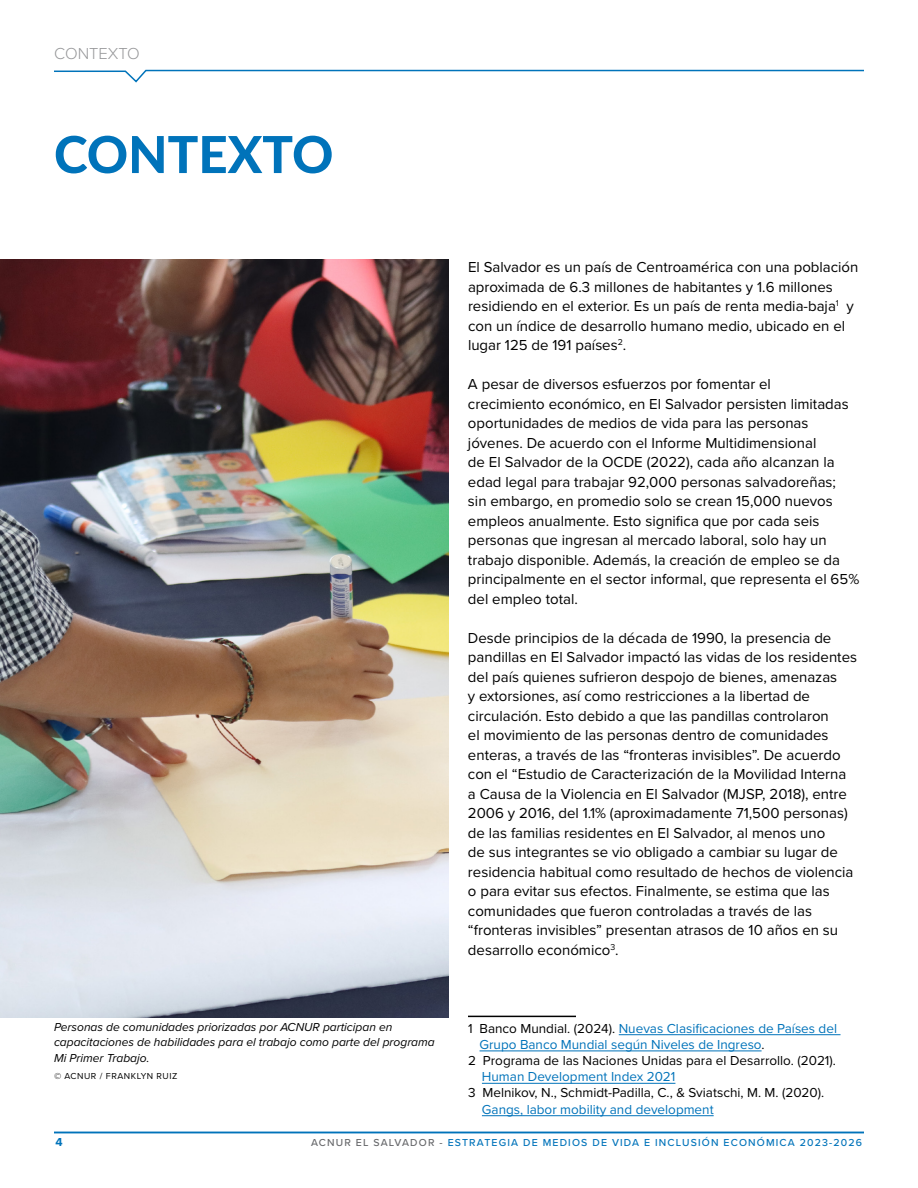
<style>
.page{position:relative;width:918px;height:1188px;background:#fff}
.page>*{position:absolute;margin:0;border:0;box-sizing:border-box;transform-origin:0 0}
.t1{font:800 51px "Lato";color:#0073ba}
.t2{font:300 16.5px "Proxima Nova";color:#67686b}
.t3{font:15px/19.5px "Proxima Nova";color:#000}
.t4{font:13.5px "Proxima Nova";color:#0073ba}
.t5{font:13.5px "Proxima Nova";color:#000}
.t6{font:italic 12px/15px "Proxima Nova";color:#000}
.t7{font:700 12px "Proxima Nova";color:#0073ba}
.t8{font:500 10.5px "Proxima Nova";letter-spacing:.11em;color:#0073ba}
.t9{font:9px "Proxima Nova";letter-spacing:.06em;color:#000}
.s1{font-style:italic}
.s2{color:#000}
.s3{color:#67686b}
</style>
<div class="page">
<svg style="left:54px;top:69px;width:810px;height:14px"></svg>
<hr style="left:468px;top:1016px;width:108px;height:1px;background:#000">
<hr style="left:619px;top:1034px;width:222px;height:1px;background:#0073ba">
<hr style="left:480px;top:1051px;width:282px;height:1px;background:#0073ba">
<hr style="left:482px;top:1083px;width:193px;height:1px;background:#0073ba">
<hr style="left:482px;top:1115px;width:232px;height:1px;background:#0073ba">
<img style="left:0;top:259px;width:448px;height:759px">
<hr style="left:54px;top:1132px;width:810px;height:1px;background:#0073ba">
<p class="t2" style="left:54px;top:41px;width:87px">CONTEXTO</p>
<h1 class="t1" style="left:54px;top:117px;width:281px">CONTEXTO</h1>
<p class="t6" style="left:54px;top:1019px;width:382px">Personas de comunidades priorizadas por ACNUR participan en capacitaciones de habilidades para el trabajo como parte del programa</p>
<p class="t6" style="left:54px;top:1050px;width:97px">Mi Primer Trabajo.</p>
<p class="t9" style="left:54px;top:1069px;width:125px"><span class="s1">©</span> ACNUR / FRANKLYN RUIZ</p>
<p class="t3" style="left:468px;top:257px;width:392px">El Salvador es un país de Centroamérica con una población aproximada de 6.3 millones de habitantes y 1.6 millones residiendo en el exterior. Es un país de renta media-baja<sup>1</sup> y con un índice de desarrollo humano medio, ubicado en el lugar 125 de 191 países<sup>2</sup>.</p>
<p class="t3" style="left:468px;top:374px;width:393px">A pesar de diversos esfuerzos por fomentar el<br>crecimiento económico, en El Salvador persisten limitadas oportunidades de medios de vida para las personas jóvenes. De acuerdo con el Informe Multidimensional<br>de El Salvador de la OCDE (2022), cada año alcanzan la edad legal para trabajar 92,000 personas salvadoreñas;<br>sin embargo, en promedio solo se crean 15,000 nuevos empleos anualmente. Esto significa que por cada seis personas que ingresan al mercado laboral, solo hay un trabajo disponible. Además, la creación de empleo se da principalmente en el sector informal, que representa el 65% del empleo total.</p>
<p class="t3" style="left:468px;top:627px;width:391px">Desde principios de la década de 1990, la presencia de pandillas en El Salvador impactó las vidas de los residentes del país quienes sufrieron despojo de bienes, amenazas<br>y extorsiones, así como restricciones a la libertad de circulación. Esto debido a que las pandillas controlaron<br>el movimiento de las personas dentro de comunidades enteras, a través de las “fronteras invisibles”. De acuerdo con el “Estudio de Caracterización de la Movilidad Interna a Causa de la Violencia en El Salvador (MJSP, 2018), entre 2006 y 2016, del 1.1% (aproximadamente 71,500 personas) de las familias residentes en El Salvador, al menos uno<br>de sus integrantes se vio obligado a cambiar su lugar de residencia habitual como resultado de hechos de violencia o para evitar sus efectos. Finalmente, se estima que las comunidades que fueron controladas a través de las “fronteras invisibles” presentan atrasos de 10 años en su desarrollo económico<sup>3</sup>.</p>
<p class="t4" style="left:468px;top:1018px;width:371px"><span class="s2">1 Banco Mundial. (2024).</span> Nuevas Clasificaciones de Países del</p>
<p class="t4" style="left:480px;top:1034px;width:287px">Grupo Banco Mundial según Niveles de Ingreso<span class="s2">.</span></p>
<p class="t5" style="left:468px;top:1050px;width:369px">2 Programa de las Naciones Unidas para el Desarrollo. (2021).</p>
<p class="t4" style="left:482px;top:1067px;width:195px">Human Development Index 2021</p>
<p class="t5" style="left:468px;top:1083px;width:358px">3 Melnikov, N., Schmidt-Padilla, C., &amp; Sviatschi, M. M. (2020).</p>
<p class="t4" style="left:482px;top:1099px;width:233px">Gangs, labor mobility and development</p>
<p class="t7" style="left:56px;top:1133px;width:9px">4</p>
<p class="t8" style="left:311px;top:1135px;width:553px"><span class="s3">ACNUR EL SALVADOR -</span> ESTRATEGIA DE MEDIOS DE VIDA E INCLUSIÓN ECONÓMICA 2023-2026</p>
</div>
